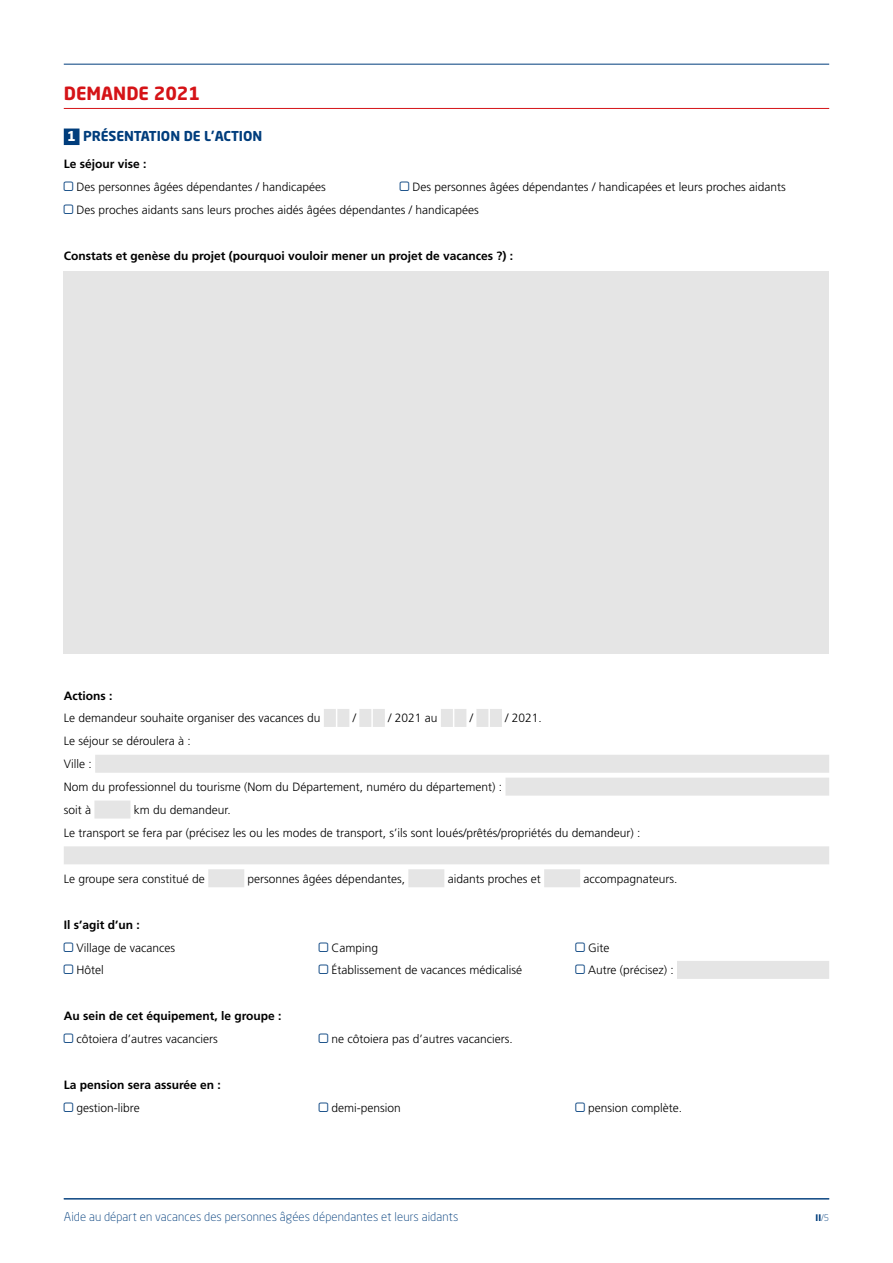
<style>
.page{position:relative;width:893px;height:1263px;background:#fff}
.page>*{position:absolute;margin:0;border:0;box-sizing:border-box;transform-origin:0 0}
.t1{font:700 18px "Neo Sans Std";color:#d51317}
.t2{font:700 13.5px "Neo Sans Std";color:#003d7c}
.t3{font:300 12px/23px "Frutiger LT Std";color:#000}
.t4{font:700 12px "Frutiger LT Std";color:#000}
.t5{font:300 12px "Neo Sans Std";letter-spacing:.01em;color:#003d7c}
.t6{font:700 9px "Neo Sans Std";color:#003d7c}
.s1{color:#fff}
.s2{font-weight:300}
</style>
<div class="page">
<hr style="left:64px;top:64px;width:765px;height:1px;background:#003d7c">
<hr style="left:64px;top:1198px;width:765px;height:1px;background:#003d7c">
<hr style="left:64px;top:108px;width:765px;height:1px;background:#d51317">
<div style="left:64px;top:129px;width:16px;height:16px;background:#003d7c"></div>
<div style="left:324px;top:709px;width:12px;height:18px;background:#e5e5e5"></div>
<div style="left:337px;top:709px;width:12px;height:18px;background:#e5e5e5"></div>
<div style="left:359px;top:709px;width:12px;height:18px;background:#e5e5e5"></div>
<div style="left:373px;top:709px;width:12px;height:18px;background:#e5e5e5"></div>
<div style="left:441px;top:709px;width:12px;height:18px;background:#e5e5e5"></div>
<div style="left:454px;top:709px;width:12px;height:18px;background:#e5e5e5"></div>
<div style="left:476px;top:709px;width:12px;height:18px;background:#e5e5e5"></div>
<div style="left:490px;top:709px;width:12px;height:18px;background:#e5e5e5"></div>
<div style="left:95px;top:755px;width:734px;height:18px;background:#e5e5e5"></div>
<div style="left:505px;top:778px;width:324px;height:18px;background:#e5e5e5"></div>
<div style="left:94px;top:800px;width:36px;height:18px;background:#e5e5e5"></div>
<div style="left:64px;top:846px;width:765px;height:18px;background:#e5e5e5"></div>
<div style="left:208px;top:869px;width:36px;height:18px;background:#e5e5e5"></div>
<div style="left:408px;top:869px;width:36px;height:18px;background:#e5e5e5"></div>
<div style="left:544px;top:869px;width:36px;height:18px;background:#e5e5e5"></div>
<div style="left:677px;top:961px;width:152px;height:18px;background:#e5e5e5"></div>
<div style="left:64px;top:271px;width:765px;height:383px;background:#e5e5e5"></div>
<h1 class="t1" style="left:64px;top:81px;width:138px">DEMANDE 2021</h1>
<p class="t2" style="left:67px;top:128px;width:197px"><span class="s1">1</span> PRÉSENTATION DE L’ACTION</p>
<p class="t4" style="left:64px;top:157px;width:84px">Le séjour vise :</p>
<p class="t3" style="left:77px;top:176px;width:251px">Des personnes âgées dépendantes / handicapées</p>
<p class="t3" style="left:77px;top:176px;width:711px;text-indent:336px">Des personnes âgées dépendantes / handicapées et leurs proches aidants<br>Des proches aidants sans leurs proches aidés âgées dépendantes / handicapées</p>
<p class="t4" style="left:64px;top:249px;width:451px">Constats et genèse du projet (pourquoi vouloir mener un projet de vacances ?) :</p>
<p class="t4" style="left:64px;top:688px;width:50px">Actions :</p>
<p class="t3" style="left:64px;top:707px;width:258px">Le demandeur souhaite organiser des vacances du</p>
<p class="t3" style="left:353px;top:707px;width:5px">/</p>
<p class="t3" style="left:388px;top:707px;width:51px">/ 2021 au</p>
<p class="t3" style="left:470px;top:707px;width:5px">/</p>
<p class="t3" style="left:505px;top:707px;width:38px">/ 2021.</p>
<p class="t3" style="left:64px;top:730px;width:440px">Le séjour se déroulera à :<br>Ville :<br>Nom du professionnel du tourisme (Nom du Département, numéro du département) : soit à</p>
<p class="t3" style="left:64px;top:799px;width:578px;text-indent:70px">km du demandeur.<br>Le transport se fera par (précisez les ou les modes de transport, s’ils sont loués/prêtés/propriétés du demandeur) :</p>
<p class="t3" style="left:64px;top:867px;width:143px">Le groupe sera constitué de</p>
<p class="t3" style="left:248px;top:867px;width:159px">personnes âgées dépendantes,</p>
<p class="t3" style="left:448px;top:867px;width:95px">aidants proches et</p>
<p class="t3" style="left:583px;top:867px;width:96px">accompagnateurs.</p>
<p class="t4" style="left:64px;top:917px;width:78px">Il s’agit d’un :</p>
<p class="t3" style="left:77px;top:936px;width:100px">Village de vacances</p>
<p class="t3" style="left:332px;top:936px;width:48px">Camping</p>
<p class="t3" style="left:588px;top:936px;width:23px">Gite</p>
<p class="t3" style="left:77px;top:959px;width:29px">Hôtel</p>
<p class="t3" style="left:332px;top:959px;width:192px">Établissement de vacances médicalisé</p>
<p class="t3" style="left:588px;top:959px;width:87px">Autre (précisez) :</p>
<p class="t4" style="left:64px;top:1009px;width:219px">Au sein de cet équipement, le groupe :</p>
<p class="t3" style="left:77px;top:1028px;width:143px">côtoiera d’autres vacanciers</p>
<p class="t3" style="left:332px;top:1028px;width:183px">ne côtoiera pas d’autres vacanciers.</p>
<p class="t4" style="left:64px;top:1078px;width:159px">La pension sera assurée en :</p>
<p class="t3" style="left:77px;top:1096px;width:65px">gestion-libre</p>
<p class="t3" style="left:332px;top:1096px;width:71px">demi-pension</p>
<p class="t3" style="left:588px;top:1096px;width:96px">pension complète.</p>
<p class="t5" style="left:64px;top:1209px;width:396px">Aide au départ en vacances des personnes âgées dépendantes et leurs aidants</p>
<p class="t6" style="left:816px;top:1212px;width:15px">II<span class="s2">/5</span></p>
</div>
